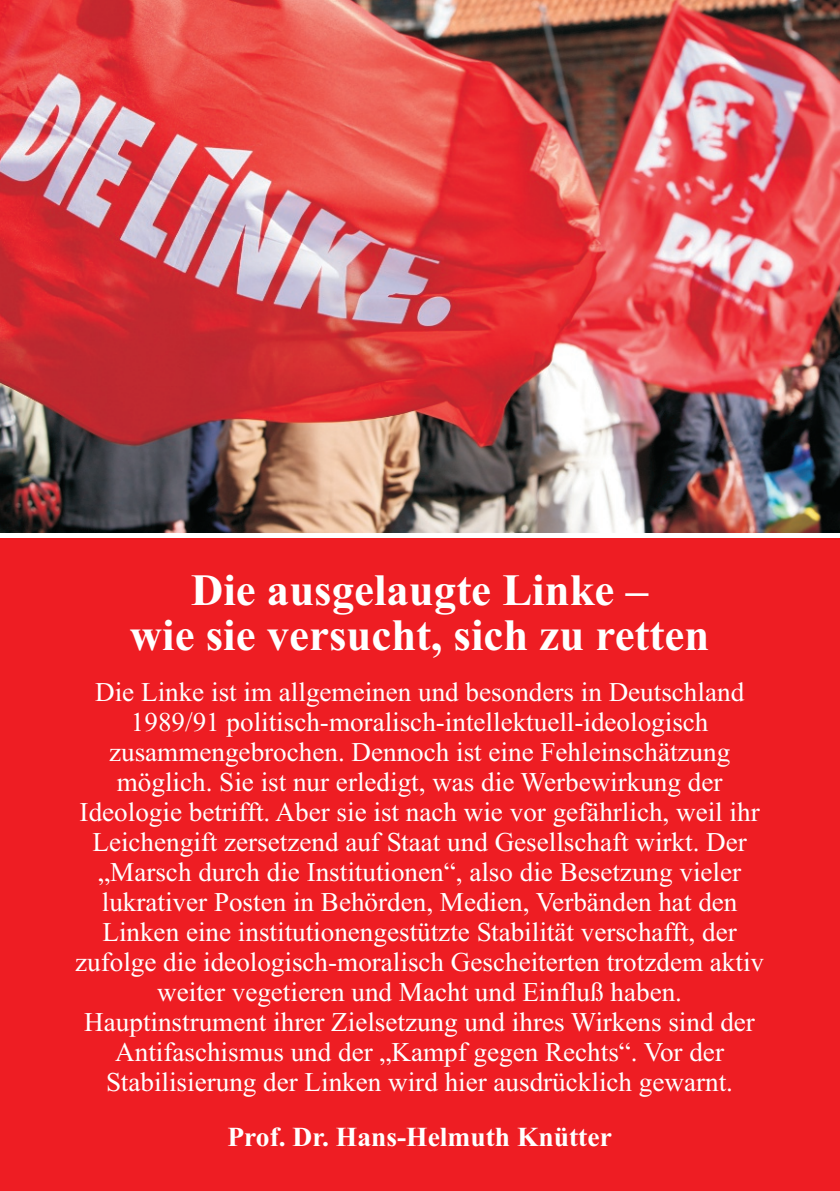
<style>
.page{position:relative;width:840px;height:1191px;background:#fff}
.page>*{position:absolute;margin:0;border:0;box-sizing:border-box;transform-origin:0 0}
.t1{font:700 44.8px/45.2px "Times New Roman";color:#fff;text-align:center}
.t2{font:700 27.4px "Times New Roman";color:#fff}
.t3{font:27px/30px "Times New Roman";color:#fff;text-align:center}
</style>
<div class="page">
<div style="left:0;top:0;width:839px;height:1191px;background:#ee1d23"></div>
<img style="left:0;top:0;width:839px;height:533px">
<div style="left:0;top:533px;width:839px;height:5px;background:#fff"></div>
<h1 class="t1" style="left:120px;top:571px;width:580px">Die ausgelaugte Linke –<br>wie sie versucht, sich zu ret en</h1>
<p class="t3" style="left:75px;top:679px;width:690px">Die Linke ist im allgemeinen und besonders in Deutschland 1989/91 politisch-moralisch-intellektuell-ideologisch zusammengebrochen. Dennoch ist eine Fehleinschätzung möglich. Sie ist nur erledigt, was die Werbewirkung der Ideologie betrifft. Aber sie ist nach wie vor gefährlich, weil ihr Leichengift zersetzend auf Staat und Gesellschaft wirkt. Der „Marsch durch die Institutionen“, also die Besetzung vieler lukrativer Posten in Behörden, Medien, Verbänden hat den Linken eine institutionengestützte Stabilität verschafft, der zufolge die ideologisch-moralisch Gescheiterten trotzdem aktiv weiter vegetieren und Macht und Einfluß haben.<br>Hauptinstrument ihrer Zielsetzung und ihres Wirkens sind der Antifaschismus und der „Kampf gegen Rechts“. Vor der Stabilisierung der Linken wird hier ausdrücklich gewarnt.</p>
<p class="t2" style="left:227px;top:1118px;width:386px">Prof. Dr. Hans-Helmuth Knütter</p>
<h1 class="t1" style="left:130px;top:571px;width:580px">Die ausgelaugte Linke –<br>wie sie versucht, sich zu retten</h1>
<p class="t3" style="left:65px;top:679px;width:690px">Die Linke ist im al gemeinen und besonders in Deutschland 1989/91 politisch-moralisch-intel ektuel -ideologisch zusammengebrochen. Dennoch ist eine Fehleinschätzung möglich. Sie ist nur erledigt, was die Werbewirkung der Ideologie betrif t. Aber sie ist nach wie vor gefährlich, weil ihr Leichengift zersetzend auf Sta t und Gesel schaft wirkt. Der „Marsch durch die Institutionen“, also die Besetzung vieler lukrativer Posten in Behörden, Medien, Verbänden hat den Linken eine institutionengestützte Stabilität verschaf t, der zufolge die ideologisch-moralisch Gescheiterten trotzdem aktiv weiter vegetieren und Macht und Einfluß haben.<br>Hauptinstrument ihrer Zielsetzung und ihres Wirkens sind der Antifaschismus und der „Kampf gegen Rechts“. Vor der Stabilisierung der Linken wird hier ausdrücklich gewarnt.</p>
<p class="t2" style="left:217px;top:1118px;width:386px">Prof. Dr. Hans-Helmuth Knüt er</p>
</div>
